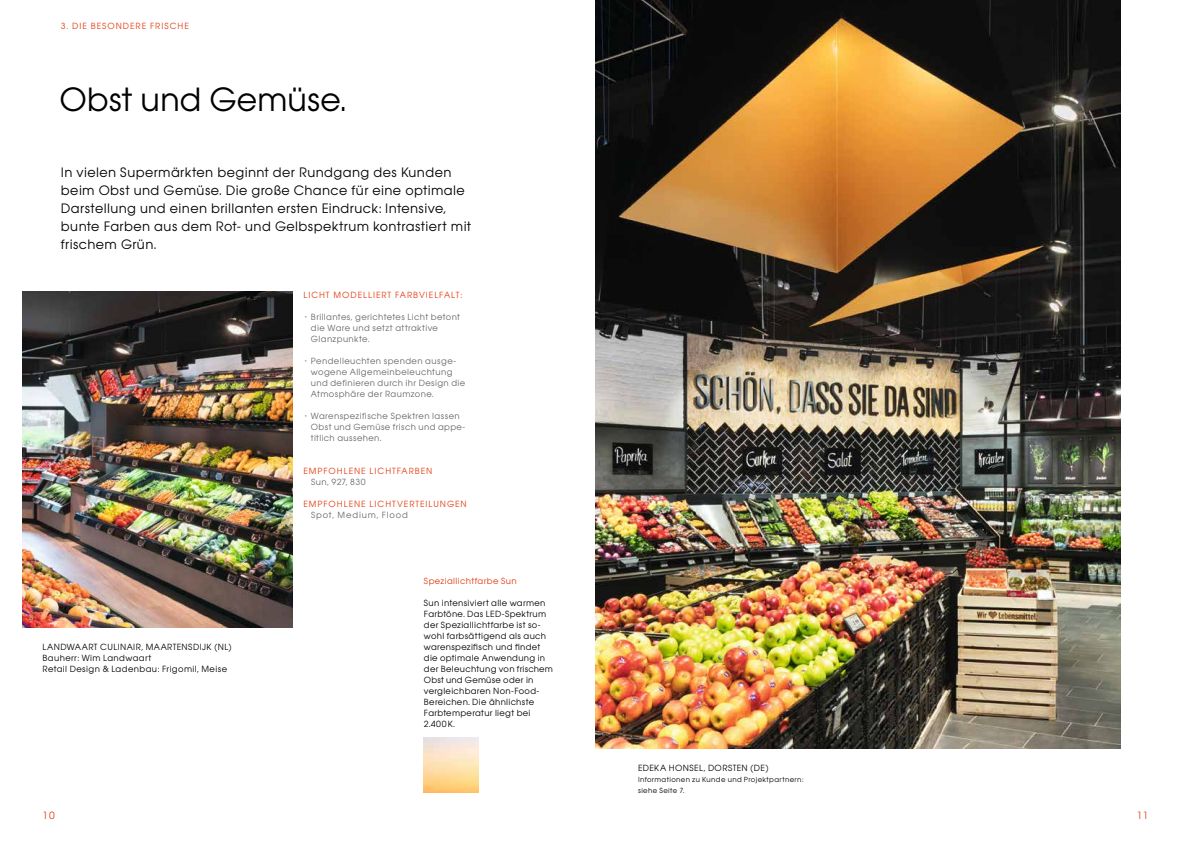
<style>
.page{position:relative;width:1191px;height:842px;background:#fff}
.page>*{position:absolute;margin:0;border:0;box-sizing:border-box;transform-origin:0 0}
.t1{font:32px "Avant Garde SB";letter-spacing:-.005em;color:#000}
.t2{font:13px/18px "Avant Garde SB";letter-spacing:.03em;color:#000}
.t3{font:10px "Avant Garde SB";color:#e4390e}
.t4{font:8.5px/11px "Avant Garde SB";letter-spacing:.035em;color:#000}
.t5{font:8.5px/11px "Avant Garde SB";letter-spacing:.045em;color:#686867}
.t6{font:8.5px "Avant Garde SB";letter-spacing:.11em;color:#e4390e}
.t7{font:8.5px "Avant Garde SB";letter-spacing:.045em;color:#e4390e}
.t8{font:8.5px "Avant Garde SB";letter-spacing:.095em;color:#686867}
.t9{font:7px/11px "Avant Garde SB";letter-spacing:.05em;color:#000}
</style>
<div class="page">
<img style="left:595px;top:0;width:525px;height:749px">
<img style="left:23px;top:291px;width:269px;height:337px">
<img style="left:424px;top:738px;width:55px;height:55px">
<p class="t6" style="left:61px;top:21px;width:129px">3. DIE BESONDERE FRISCHE</p>
<h1 class="t1" style="left:60px;top:81px;width:288px">Obst und Gemüse.</h1>
<p class="t2" style="left:61px;top:163px;width:412px">In vielen Supermärkten beginnt der Rundgang des Kunden beim Obst und Gemüse. Die große Chance für eine optimale Darstellung und einen brillanten ersten Eindruck: Intensive, bunte Farben aus dem Rot- und Gelbspektrum kontrastiert mit frischem Grün.</p>
<p class="t6" style="left:303px;top:290px;width:160px">LICHT MODELLIERT FARBVIELFALT:</p>
<p class="t5" style="left:311px;top:311px;width:151px;text-indent:-7px">· Brillantes, gerichtetes Licht betont die Ware und setzt attraktive<br>Glanzpunkte.</p>
<p class="t5" style="left:311px;top:355px;width:156px;text-indent:-7px">· Pendelleuchten spenden ausge&shy;wogene Allgemeinbeleuchtung und definieren durch ihr Design die<br>Atmosphäre der Raumzone.</p>
<p class="t5" style="left:311px;top:410px;width:156px;text-indent:-7px">· Warenspezifische Spektren lassen<br>Obst und Gemüse frisch und appe&shy;titlich aussehen.</p>
<p class="t4" style="left:43px;top:641px;width:190px">LANDWAART CULINAIR, MAARTENSDIJK (NL)<br>Bauherr: Wim Landwaart<br>Retail Design &amp; Ladenbau: Frigomil, Meise</p>
<p class="t6" style="left:303px;top:466px;width:131px">EMPFOHLENE LICHTFARBEN</p>
<p class="t5" style="left:311px;top:476px;width:56px">Sun, 927, 830</p>
<p class="t6" style="left:303px;top:499px;width:165px">EMPFOHLENE LICHTVERTEILUNGEN</p>
<p class="t8" style="left:311px;top:510px;width:98px">Spot, Medium, Flood</p>
<p class="t7" style="left:424px;top:576px;width:94px">Speziallichtfarbe Sun</p>
<p class="t4" style="left:424px;top:597px;width:130px">Sun intensiviert alle warmen<br>Farbtöne. Das LED-Spektrum der Speziallichtfarbe ist so&shy;wohl farbsättigend als auch warenspezifisch und findet die optimale Anwendung in der Beleuchtung von frischem<br>Obst und Gemüse oder in vergleichbaren Non-Food-<br>Bereichen. Die ähnlichste<br>Farbtemperatur liegt bei<br>2.400K.</p>
<p class="t4" style="left:638px;top:762px;width:132px">EDEKA HONSEL, DORSTEN (DE)</p>
<p class="t9" style="left:638px;top:774px;width:167px">Informationen zu Kunde und Projektpartnern: siehe Seite 7.</p>
<p class="t3" style="left:43px;top:810px;width:14px">10</p>
<p class="t3" style="left:1136px;top:810px;width:13px">11</p>
</div>
